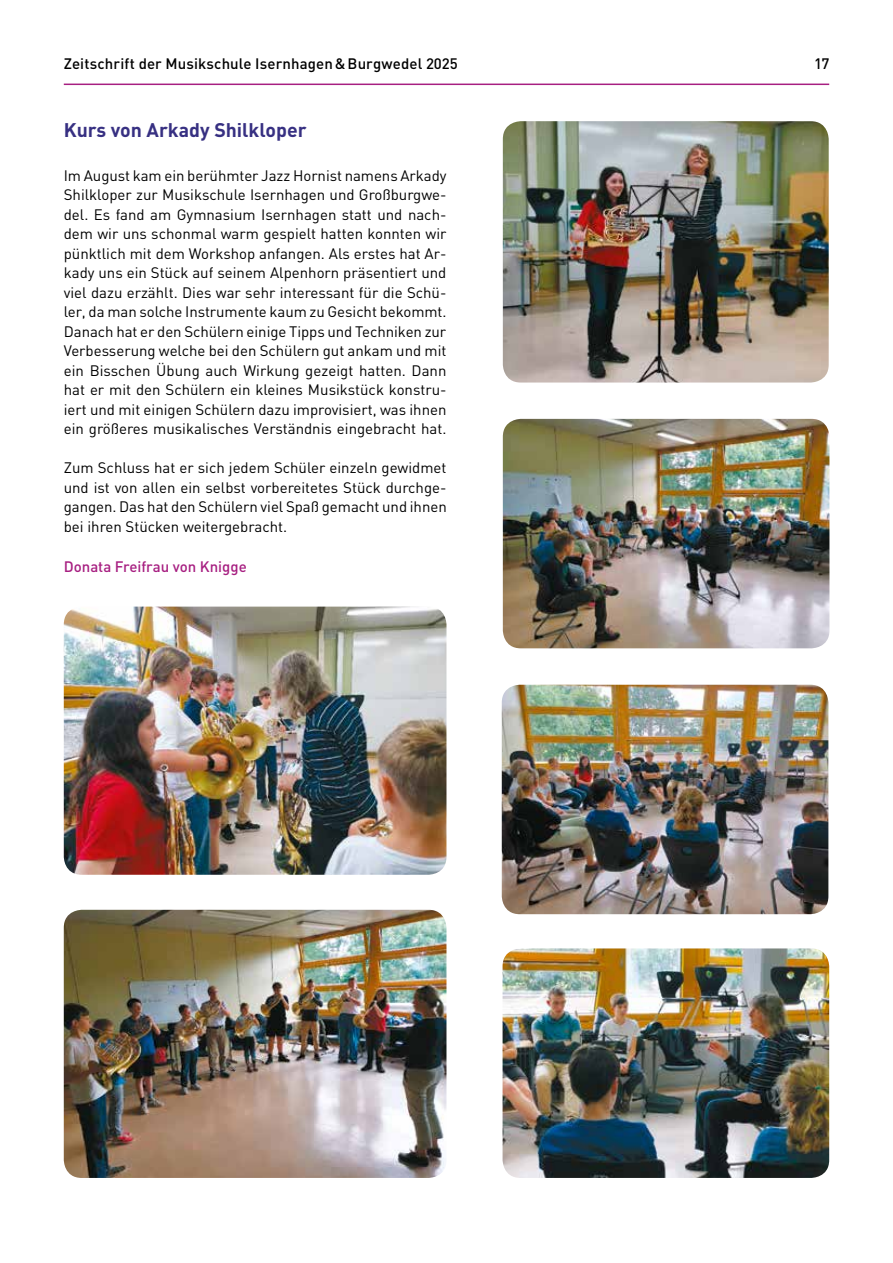
<style>
.page{position:relative;width:893px;height:1263px;background:#fff}
.page>*{position:absolute;margin:0;border:0;box-sizing:border-box;transform-origin:0 0}
.t1{font:700 19.5px "DIN";color:#373082}
.t2{font:15px/19.5px "DIN";color:#000;text-align:justify}
.t3{font:500 15px "DIN";letter-spacing:.005em;color:#000}
.t4{font:500 15px "DIN";color:#a71f81}
</style>
<div class="page">
<hr style="left:64px;top:84px;width:765px;height:1px;background:#a71f81">
<img style="left:64px;top:910px;width:382px;height:268px">
<img style="left:503px;top:419px;width:326px;height:229px">
<img style="left:503px;top:948px;width:326px;height:230px">
<img style="left:502px;top:685px;width:326px;height:229px">
<img style="left:64px;top:607px;width:382px;height:268px">
<img style="left:503px;top:121px;width:326px;height:261px">
<p class="t3" style="left:64px;top:54px;width:396px">Zeitschrift der Musikschule Isernhagen&amp;Burgwedel 2025</p>
<p class="t3" style="left:814px;top:54px;width:17px">17</p>
<h1 class="t1" style="left:64px;top:118px;width:244px">Kurs von Arkady Shilkloper</h1>
<p class="t2" style="left:64px;top:165px;width:384px">Im August kam ein berühmter Jazz Hornist namens Arkady Shilkloper zur Musikschule Isernhagen und Großburgwe&shy;del. Es fand am Gymnasium Isernhagen statt und nach&shy;dem wir uns schonmal warm gespielt hatten konnten wir pünktlich mit dem Workshop anfangen. Als erstes hat Ar&shy;kady uns ein Stück auf seinem Alpenhorn präsentiert und viel dazu erzählt. Dies war sehr interessant für die Schü&shy;ler, da man solche Instrumente kaum zu Gesicht bekommt.<br>Danach hat er den Schülern einige Tipps und Techniken zur Verbesserung welche bei den Schülern gut ankam und mit ein Bisschen Übung auch Wirkung gezeigt hatten. Dann hat er mit den Schülern ein kleines Musikstück konstru&shy;iert und mit einigen Schülern dazu improvisiert, was ihnen ein größeres musikalisches Verständnis eingebracht hat.</p>
<p class="t2" style="left:64px;top:458px;width:384px">Zum Schluss hat er sich jedem Schüler einzeln gewidmet und ist von allen ein selbst vorbereitetes Stück durchge&shy;gangen. Das hat den Schülern viel Spaß gemacht und ihnen bei ihren Stücken weitergebracht.</p>
<p class="t4" style="left:64px;top:557px;width:185px">Donata Freifrau von Knigge</p>
</div>
